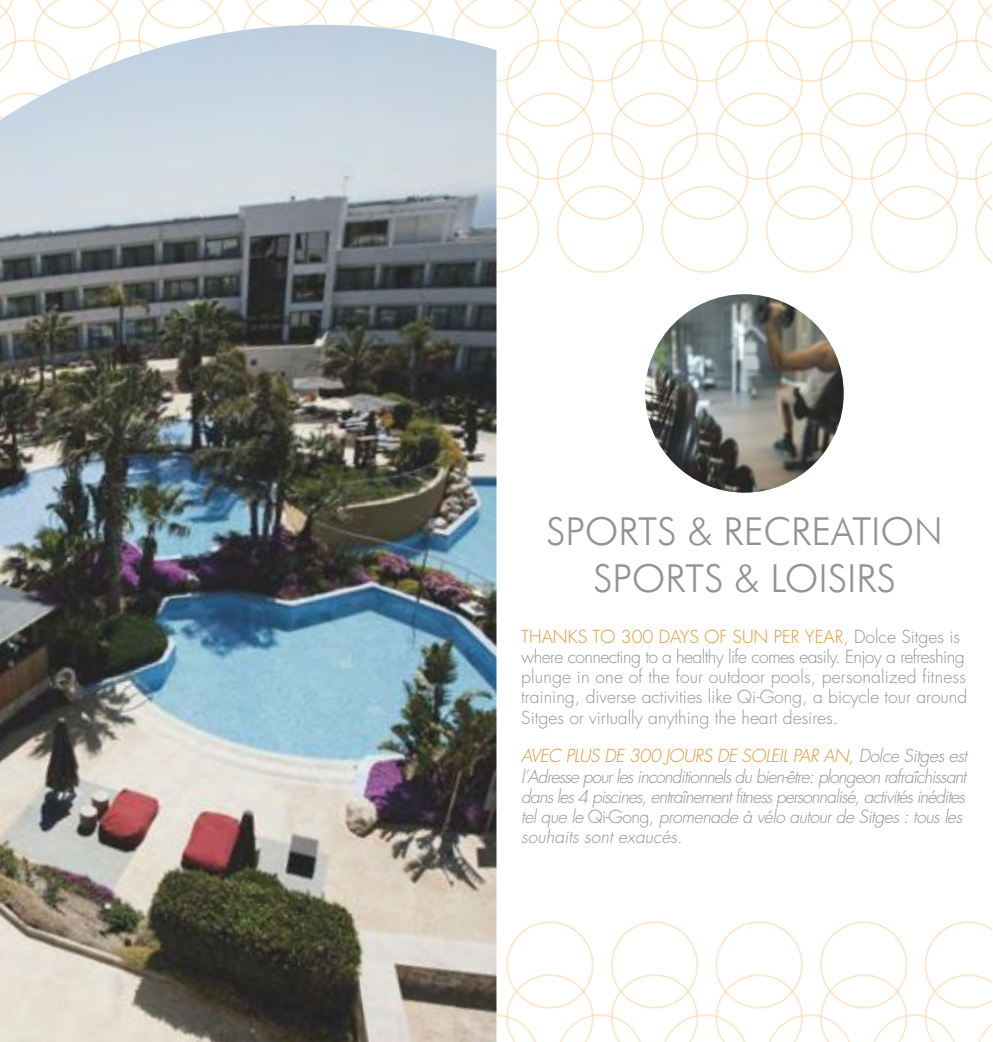
<style>
.page{position:relative;width:993px;height:1042px;background:#fff}
.page>*{position:absolute;margin:0;border:0;box-sizing:border-box;transform-origin:0 0}
.t1{font:300 38.5px/47.2px "Futura BT";color:#939393;text-align:center}
.t2{font:italic 300 17.5px/20.1px "Futura";letter-spacing:-.05em;color:#939393}
.t3{font:300 17.5px/20.1px "Futura";color:#939393}
.s1{color:#e19532}
.s2{font-style:normal}
</style>
<div class="page">
<svg style="left:0;top:0;width:992px;height:273px"></svg>
<svg style="left:496px;top:921px;width:496px;height:121px"></svg>
<img style="left:0;top:25px;width:496px;height:1017px">
<img style="left:645px;top:294px;width:198px;height:199px;border-radius:50%">
<h1 class="t1" style="left:546px;top:507px;width:398px">SPORTS &amp; RECREATION<br>SPORTS &amp; LOISIRS</h1>
<p class="t3" style="left:521px;top:627px;width:447px"><span class="s1">THANKS TO 300 DAYS OF SUN PER YEAR,</span> Dolce Sitges is where connecting to a healthy life comes easily. Enjoy a refreshing plunge in one of the four outdoor pools, personalized fitness training, diverse activities like Qi-Gong, a bicycle tour around Sitges or virtually anything the heart desires.</p>
<p class="t2" style="left:521px;top:746px;width:447px"><span class="s1">AVEC PLUS DE 300 JOURS DE SOLEIL PAR AN,</span> Dolce Sitges est l’Adresse pour les inconditionnels du bien-être: plongeon rafraîchissant dans les 4 piscines, entraînement fitness personnalisé, activités inédites tel que le <span class="s2">Qi-Gong</span>, promenade à vélo autour de Sitges : tous les souhaits sont exaucés.</p>
</div>
